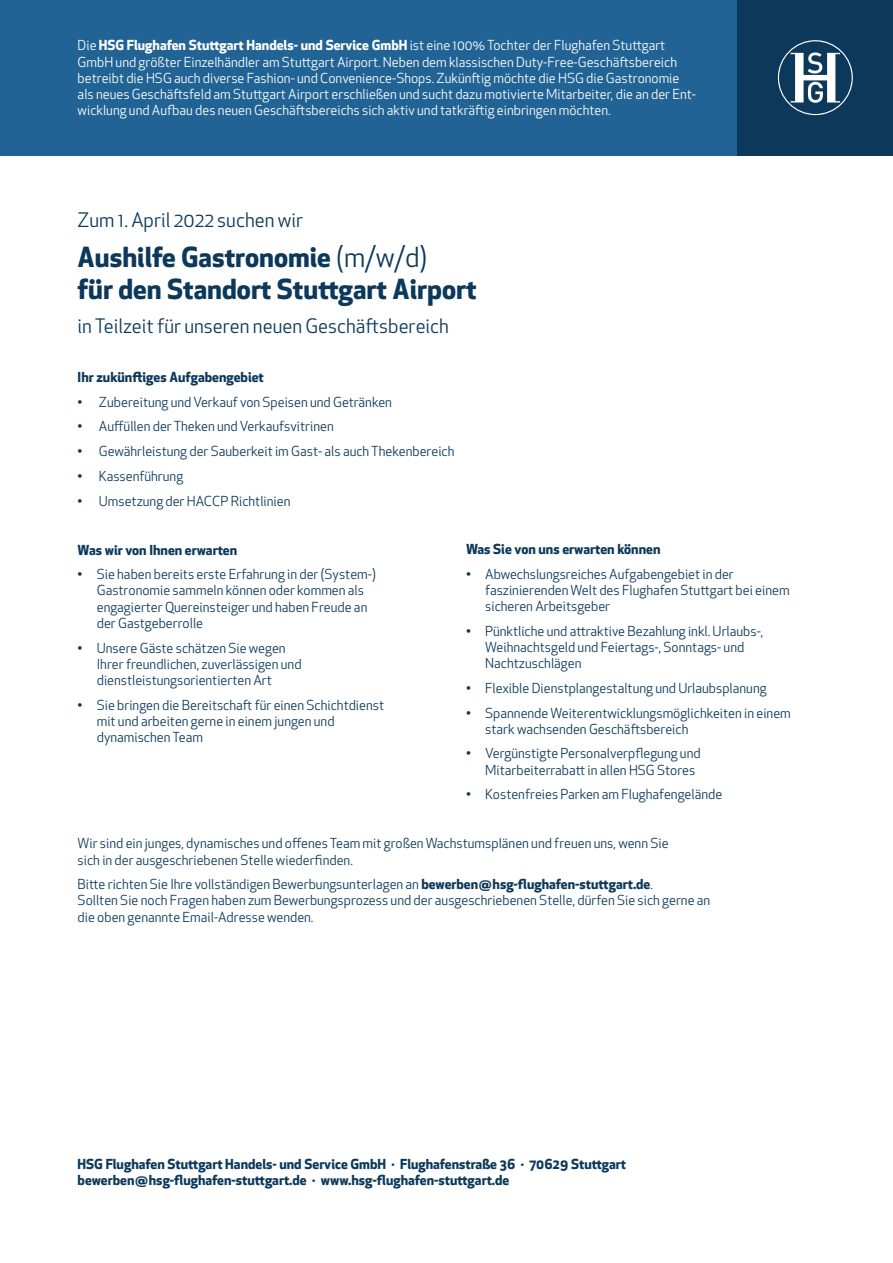
<style>
.page{position:relative;width:893px;height:1263px;background:#fff}
.page>*{position:absolute;margin:0;border:0;box-sizing:border-box;transform-origin:0 0}
.t1{font:700 27px "Apex New";color:#0c395b}
.t2{font:19.5px "Apex New";color:#0c395b}
.t3{font:13.5px/16.2px "Apex New";color:#0c395b}
.t4{font:13.5px/16.2px "Apex New";color:#fff}
.t5{font:700 13.5px "Apex New";color:#0c395b}
.s1{font-weight:700}
.s2{font-weight:400}
</style>
<div class="page">
<div style="left:0;top:0;width:776px;height:155px;background:#216394"></div>
<div style="left:737px;top:0;width:156px;height:155px;background:#0c395b"></div>
<svg style="left:778px;top:40px;width:75px;height:75px"></svg>
<p class="t4" style="left:78px;top:37px;width:620px">Die <span class="s1">HSG Flughafen Stuttgart Handels- und Service GmbH</span> ist eine 100% Tochter der Flughafen Stuttgart GmbH und größter Einzelhändler am Stuttgart Airport. Neben dem klassischen Duty-Free-Geschäftsbereich betreibt die HSG auch diverse Fashion- und Convenience-Shops. Zukünftig möchte die HSG die Gastronomie als neues Geschäftsfeld am Stuttgart Airport erschließen und sucht dazu motivierte Mitarbeiter, die an der Ent&shy;wicklung und Aufbau des neuen Geschäftsbereichs sich aktiv und tatkräftig einbringen möchten.</p>
<p class="t2" style="left:78px;top:208px;width:227px">Zum 1. April 2022 suchen wir</p>
<p class="t1" style="left:78px;top:237px;width:351px">Aushilfe Gastronomie <span class="s2">(m/w/d)</span></p>
<p class="t1" style="left:78px;top:270px;width:400px">für den Standort Stuttgart Airport</p>
<p class="t2" style="left:78px;top:314px;width:373px">in Teilzeit für unseren neuen Geschäftsbereich</p>
<p class="t5" style="left:78px;top:367px;width:188px">Ihr zukünftiges Aufgabengebiet</p>
<p class="t3" style="left:78px;top:394px;width:316px">• Zubereitung und Verkauf von Speisen und Getränken</p>
<p class="t3" style="left:78px;top:418px;width:258px">• Auffüllen der Theken und Verkaufsvitrinen</p>
<p class="t3" style="left:78px;top:443px;width:378px">• Gewährleistung der Sauberkeit im Gast- als auch Thekenbereich</p>
<p class="t3" style="left:78px;top:468px;width:107px">• Kassenführung</p>
<p class="t3" style="left:78px;top:493px;width:214px">• Umsetzung der HACCP Richtlinien</p>
<p class="t5" style="left:78px;top:540px;width:161px">Was wir von Ihnen erwarten</p>
<p class="t3" style="left:97px;top:566px;width:280px;text-indent:-19px">• Sie haben bereits erste Erfahrung in der (System-)<br>Gastronomie sammeln können oder kommen als engagierter Quereinsteiger und haben Freude an der Gastgeberrolle</p>
<p class="t3" style="left:97px;top:640px;width:206px;text-indent:-19px">• Unsere Gäste schätzen Sie wegen<br>Ihrer freundlichen, zuverlässigen und dienstleistungsorientierten Art</p>
<p class="t3" style="left:97px;top:697px;width:289px;text-indent:-19px">• Sie bringen die Bereitschaft für einen Schichtdienst mit und arbeiten gerne in einem jungen und dynamischen Team</p>
<p class="t5" style="left:466px;top:539px;width:196px">Was Sie von uns erwarten können</p>
<p class="t3" style="left:485px;top:566px;width:306px;text-indent:-19px">• Abwechslungsreiches Aufgabengebiet in der faszinierenden Welt des Flughafen Stuttgart bei einem sicheren Arbeitsgeber</p>
<p class="t3" style="left:485px;top:623px;width:280px;text-indent:-19px">• Pünktliche und attraktive Bezahlung inkl. Urlaubs-,<br>Weihnachtsgeld und Feiertags-, Sonntags- und<br>Nachtzuschlägen</p>
<p class="t3" style="left:466px;top:680px;width:302px">• Flexible Dienstplangestaltung und Urlaubsplanung</p>
<p class="t3" style="left:485px;top:704px;width:307px;text-indent:-19px">• Spannende Weiterentwicklungsmöglichkeiten in einem stark wachsenden Geschäftsbereich</p>
<p class="t3" style="left:485px;top:745px;width:217px;text-indent:-19px">• Vergünstigte Personalverpflegung und<br>Mitarbeiterrabatt in allen HSG Stores</p>
<p class="t3" style="left:466px;top:786px;width:258px">• Kostenfreies Parken am Flughafengelände</p>
<p class="t3" style="left:78px;top:835px;width:592px">Wir sind ein junges, dynamisches und offenes Team mit großen Wachstumsplänen und freuen uns, wenn Sie sich in der ausgeschriebenen Stelle wiederfinden.</p>
<p class="t3" style="left:78px;top:876px;width:634px">Bitte richten Sie Ihre vollständigen Bewerbungsunterlagen an <span class="s1">bewerben@hsg-flughafen-stuttgart.de</span>.<br>Sollten Sie noch Fragen haben zum Bewerbungsprozess und der ausgeschriebenen Stelle, dürfen Sie sich gerne an die oben genannte Email-Adresse wenden.</p>
<p class="t5" style="left:78px;top:1154px;width:550px">HSG Flughafen Stuttgart Handels- und Service GmbH · Flughafenstraße 36 · 70629 Stuttgart</p>
<p class="t5" style="left:78px;top:1170px;width:433px">bewerben@hsg-flughafen-stuttgart.de · www.hsg-flughafen-stuttgart.de</p>
</div>
